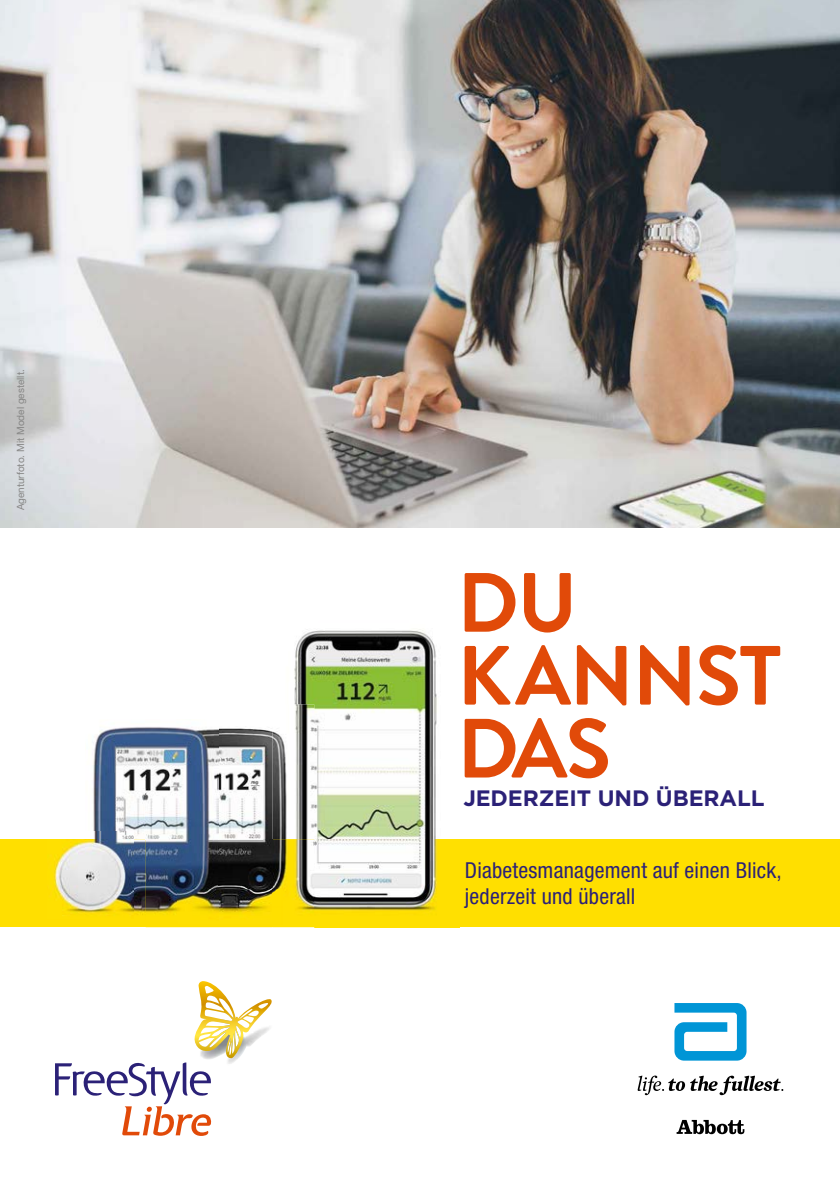
<style>
.page{position:relative;width:840px;height:1191px;background:#fff}
.page>*{position:absolute;margin:0;border:0;box-sizing:border-box;transform-origin:0 0}
.t1{font:700 83.8px/72.8px "Brandon Grotesque";letter-spacing:-.02em;color:#e14a09}
.t2{font:700 22.2px "Gotham";letter-spacing:-.005em;color:#2b2177}
.t3{font:condensed 22px/26.4px "Helvetica Neue LT Pro";letter-spacing:.01em;color:#2b2177}
.t4{font:10px "Helvetica Neue LT Pro";color:#878786}
</style>
<div class="page">
<div style="left:0;top:839px;width:839px;height:88px;background:#ffdf00"></div>
<svg style="left:55px;top:981px;width:217px;height:155px"></svg>
<svg style="left:674px;top:1003px;width:72px;height:57px"></svg>
<svg style="left:637px;top:1075px;width:145px;height:20px"></svg>
<svg style="left:676px;top:1120px;width:68px;height:14px"></svg>
<img style="left:294px;top:629px;width:165px;height:299px">
<img style="left:314px;top:839px;width:145px;height:88px">
<img style="left:218px;top:728px;width:54px;height:111px">
<img style="left:218px;top:839px;width:54px;height:50px">
<img style="left:272px;top:704px;width:42px;height:224px">
<img style="left:218px;top:889px;width:64px;height:35px">
<img style="left:93px;top:727px;width:125px;height:188px">
<img style="left:178px;top:889px;width:40px;height:26px">
<img style="left:50px;top:831px;width:84px;height:85px">
<img style="left:0;top:0;width:839px;height:527px">
<p class="t4" style="left:14px;top:510px;width:142px;rotate:-90deg">Agenturfoto. Mit Model gestellt.</p>
<h1 class="t1" style="left:457px;top:567px;width:325px">DU<br>KANNST<br>DAS</h1>
<p class="t2" style="left:463px;top:783px;width:302px">JEDERZEIT UND ÜBERALL</p>
<p class="t3" style="left:464px;top:856px;width:318px">Diabetesmanagement auf einen Blick, jederzeit und überall</p>
</div>
